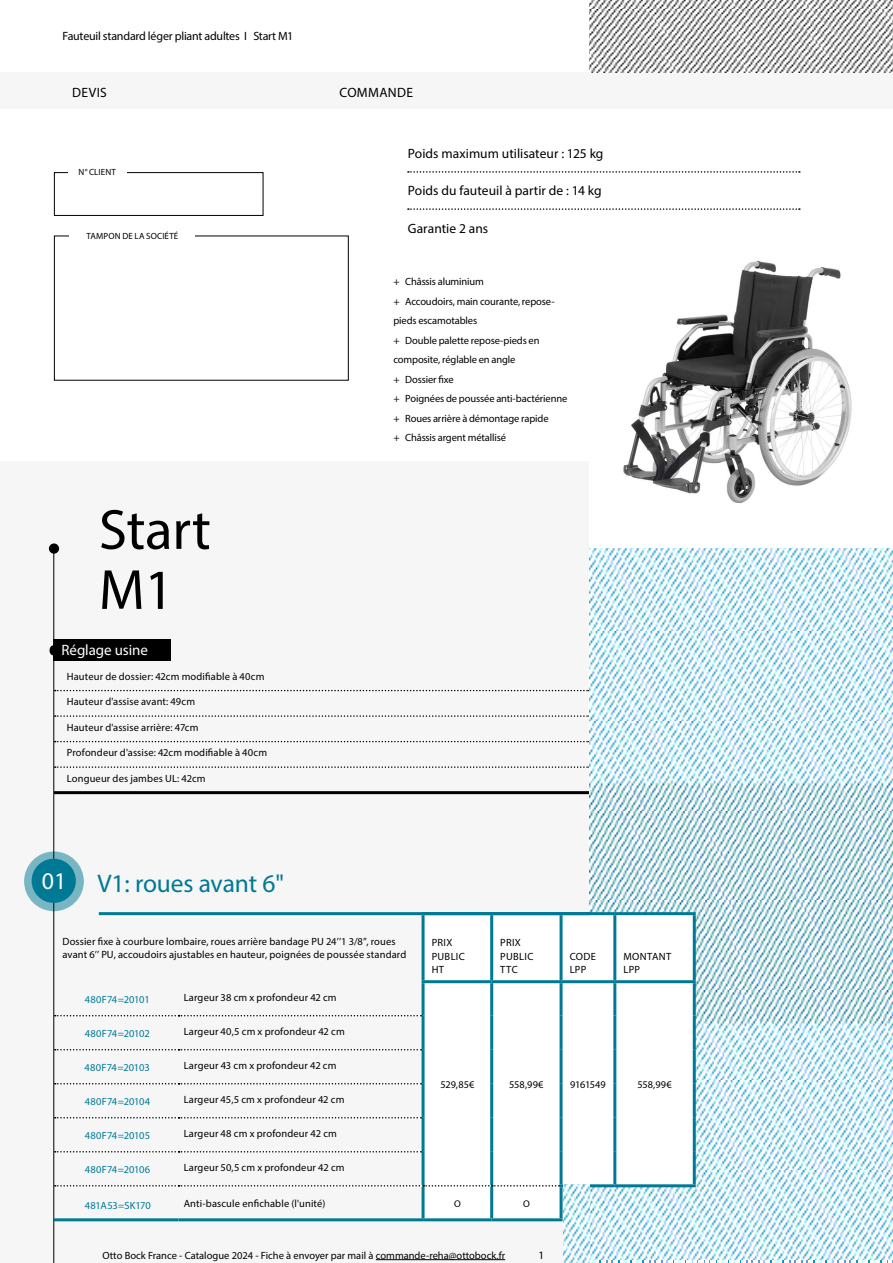
<style>
.page{position:relative;width:893px;height:1263px;background:#fff}
.page>*{position:absolute;margin:0;border:0;box-sizing:border-box;transform-origin:0 0}
.t1{font:57px/60px "Myriad Pro";letter-spacing:-.005em;color:#000}
.t2{font:25.5px "Myriad Pro";letter-spacing:-.005em;color:#007995}
.t3{font:24px "Myriad Pro";color:#fff}
.t4{font:15px "Myriad Pro";letter-spacing:-.005em;color:#fff}
.t5{font:13.5px "Myriad Pro";color:#000}
.t6{font:13.5px "Myriad Pro";letter-spacing:.025em;color:#000}
.t7{font:12px "Myriad Pro";letter-spacing:-.02em;color:#000}
.t8{font:11.25px "Myriad Pro";color:#000}
.t9{font:10.5px/13.5px "Myriad Pro";letter-spacing:.01em;color:#000}
.t10{font:10.5px/19.5px "Myriad Pro";letter-spacing:-.01em;color:#000}
.t11{font:10.5px "Myriad Pro";color:#007995}
.t12{font:10.5px/13.5px "Myriad Pro";letter-spacing:.03em;color:#000}
.t13{font:10.5px/13.5px "Myriad Pro";letter-spacing:.035em;color:#000}
.t14{font:10.35px "Myriad Pro";letter-spacing:-.005em;color:#000}
.t15{font:10.35px "Myriad Pro";letter-spacing:-.03em;color:#000}
.t16{font:9.75px "Myriad Pro";color:#000}
.t17{font:9px "Myriad Pro";letter-spacing:.015em;color:#000}
</style>
<div class="page">
<div style="left:0;top:461px;width:893px;height:802px;background:#f6f6f6"></div>
<svg style="left:55px;top:690px;width:535px;height:1px"></svg>
<svg style="left:55px;top:715px;width:534px;height:2px"></svg>
<svg style="left:55px;top:741px;width:535px;height:1px"></svg>
<svg style="left:55px;top:766px;width:535px;height:2px"></svg>
<hr style="left:54px;top:791px;width:536px;height:3px;background:#000">
<div style="left:53px;top:639px;width:118px;height:21px;background:#000"></div>
<div style="left:50px;top:645px;width:6px;height:10px;background:#000;border-radius:50%"></div>
<hr style="left:376px;top:1259px;width:129px;height:1px;background:#000">
<svg style="left:24px;top:851px;width:60px;height:60px"></svg>
<hr style="left:53px;top:547px;width:1px;height:716px;background:#000">
<div style="left:0;top:72px;width:893px;height:37px;background:#f6f6f6"></div>
<div style="left:32px;top:859px;width:44px;height:44px;background:#007995;border-radius:50%"></div>
<div style="left:590px;top:171px;width:303px;height:378px;background:#fff"></div>
<img style="left:623px;top:260px;width:229px;height:243px">
<img style="left:590px;top:0;width:303px;height:72px">
<img style="left:590px;top:549px;width:303px;height:713px">
<div style="left:54px;top:172px;width:209px;height:44px;border:1px solid #000"></div>
<div style="left:68px;top:163px;width:59px;height:18px;background:#fff"></div>
<div style="left:54px;top:236px;width:295px;height:145px;border:1px solid #000"></div>
<div style="left:70px;top:225px;width:125px;height:21px;background:#fff"></div>
<svg style="left:408px;top:171px;width:392px;height:2px"></svg>
<svg style="left:408px;top:208px;width:392px;height:2px"></svg>
<div style="left:425px;top:915px;width:268px;height:65px;background:#fff"></div>
<div style="left:425px;top:983px;width:268px;height:202px;background:#fff"></div>
<svg style="left:55px;top:1015px;width:367px;height:1px"></svg>
<svg style="left:55px;top:1049px;width:367px;height:1px"></svg>
<svg style="left:55px;top:1083px;width:367px;height:1px"></svg>
<svg style="left:55px;top:1117px;width:367px;height:1px"></svg>
<svg style="left:55px;top:1151px;width:367px;height:1px"></svg>
<hr style="left:561px;top:912px;width:54px;height:3px;background:#007995">
<hr style="left:615px;top:912px;width:81px;height:3px;background:#007995">
<hr style="left:423px;top:1218px;width:69px;height:3px;background:#007995">
<hr style="left:492px;top:1218px;width:71px;height:3px;background:#007995">
<hr style="left:422px;top:915px;width:3px;height:65px;background:#007995">
<hr style="left:490px;top:915px;width:3px;height:65px;background:#007995">
<hr style="left:560px;top:915px;width:3px;height:65px;background:#007995">
<hr style="left:613px;top:915px;width:3px;height:65px;background:#007995">
<hr style="left:693px;top:915px;width:3px;height:65px;background:#007995">
<hr style="left:422px;top:983px;width:3px;height:33px;background:#007995">
<hr style="left:490px;top:983px;width:3px;height:33px;background:#007995">
<hr style="left:560px;top:983px;width:3px;height:33px;background:#007995">
<hr style="left:613px;top:983px;width:3px;height:33px;background:#007995">
<hr style="left:693px;top:983px;width:3px;height:33px;background:#007995">
<hr style="left:422px;top:1016px;width:3px;height:34px;background:#007995">
<hr style="left:490px;top:1016px;width:3px;height:34px;background:#007995">
<hr style="left:560px;top:1016px;width:3px;height:34px;background:#007995">
<hr style="left:613px;top:1016px;width:3px;height:34px;background:#007995">
<hr style="left:693px;top:1016px;width:3px;height:34px;background:#007995">
<hr style="left:422px;top:1050px;width:3px;height:34px;background:#007995">
<hr style="left:490px;top:1050px;width:3px;height:34px;background:#007995">
<hr style="left:560px;top:1050px;width:3px;height:34px;background:#007995">
<hr style="left:613px;top:1050px;width:3px;height:34px;background:#007995">
<hr style="left:693px;top:1050px;width:3px;height:34px;background:#007995">
<hr style="left:422px;top:1084px;width:3px;height:34px;background:#007995">
<hr style="left:490px;top:1084px;width:3px;height:34px;background:#007995">
<hr style="left:560px;top:1084px;width:3px;height:34px;background:#007995">
<hr style="left:613px;top:1084px;width:3px;height:34px;background:#007995">
<hr style="left:693px;top:1084px;width:3px;height:34px;background:#007995">
<hr style="left:422px;top:1118px;width:3px;height:34px;background:#007995">
<hr style="left:490px;top:1118px;width:3px;height:34px;background:#007995">
<hr style="left:560px;top:1118px;width:3px;height:34px;background:#007995">
<hr style="left:613px;top:1118px;width:3px;height:34px;background:#007995">
<hr style="left:693px;top:1118px;width:3px;height:34px;background:#007995">
<hr style="left:422px;top:1152px;width:3px;height:33px;background:#007995">
<hr style="left:490px;top:1152px;width:3px;height:33px;background:#007995">
<hr style="left:560px;top:1152px;width:3px;height:32px;background:#007995">
<hr style="left:613px;top:1152px;width:3px;height:32px;background:#007995">
<hr style="left:693px;top:1152px;width:3px;height:32px;background:#007995">
<hr style="left:560px;top:1187px;width:3px;height:31px;background:#007995">
<hr style="left:422px;top:980px;width:70px;height:3px;background:#007995">
<hr style="left:492px;top:980px;width:69px;height:3px;background:#007995">
<hr style="left:561px;top:980px;width:54px;height:3px;background:#007995">
<hr style="left:615px;top:980px;width:81px;height:3px;background:#007995">
<hr style="left:54px;top:1218px;width:125px;height:3px;background:#007995">
<hr style="left:179px;top:1218px;width:244px;height:3px;background:#007995">
<svg style="left:55px;top:1185px;width:506px;height:35px"></svg>
<hr style="left:560px;top:1184px;width:55px;height:3px;background:#007995">
<hr style="left:615px;top:1184px;width:81px;height:3px;background:#007995">
<div style="left:49px;top:543px;width:10px;height:11px;background:#000;border-radius:50%"></div>
<hr style="left:99px;top:912px;width:491px;height:3px;background:#007995">
<img style="left:563px;top:1184px;width:27px;height:79px">
<p class="t7" style="left:63px;top:29px;width:232px">Fauteuil standard léger pliant adultes I Start M1</p>
<p class="t5" style="left:72px;top:84px;width:36px">DEVIS</p>
<p class="t6" style="left:340px;top:84px;width:75px">COMMANDE</p>
<p class="t17" style="left:79px;top:167px;width:39px">N° CLIENT</p>
<p class="t17" style="left:86px;top:230px;width:93px">TAMPON DE LA SOCIÉTÉ</p>
<h1 class="t1" style="left:99px;top:499px;width:114px">Start<br>M1</h1>
<h3 class="t4" style="left:62px;top:641px;width:88px">Réglage usine</h3>
<p class="t9" style="left:67px;top:669px;width:199px">Hauteur de dossier: 42cm modifiable à 40cm</p>
<p class="t9" style="left:67px;top:695px;width:130px">Hauteur d'assise avant: 49cm</p>
<p class="t9" style="left:67px;top:720px;width:133px">Hauteur d'assise arrière: 47cm</p>
<p class="t9" style="left:67px;top:746px;width:202px">Profondeur d'assise: 42cm modifiable à 40cm</p>
<p class="t9" style="left:67px;top:771px;width:140px">Longueur des jambes UL: 42cm</p>
<h3 class="t3" style="left:42px;top:866px;width:26px">01</h3>
<h2 class="t2" style="left:98px;top:867px;width:188px">V1: roues avant 6"</h2>
<p class="t5" style="left:408px;top:145px;width:197px">Poids maximum utilisateur : 125 kg</p>
<p class="t5" style="left:408px;top:182px;width:195px">Poids du fauteuil à partir de : 14 kg</p>
<p class="t5" style="left:408px;top:220px;width:82px">Garantie 2 ans</p>
<p class="t10" style="left:393px;top:272px;width:176px">+ Châssis aluminium<br>+ Accoudoirs, main courante, repose&shy;pieds escamotables<br>+ Double palette repose-pieds en composite, réglable en angle<br>+ Dossier fixe<br>+ Poignées de poussée anti-bactérienne + Roues arrière à démontage rapide<br>+ Châssis argent métallisé</p>
<p class="t9" style="left:62px;top:934px;width:345px">Dossier fixe à courbure lombaire, roues arrière bandage PU 24’’1 3/8”, roues avant 6’’ PU, accoudoirs ajustables en hauteur, poignées de poussée standard</p>
<p class="t13" style="left:432px;top:936px;width:35px">PRIX<br>PUBLIC<br>HT</p>
<p class="t12" style="left:500px;top:936px;width:35px">PRIX<br>PUBLIC<br>TTC</p>
<p class="t11" style="left:85px;top:993px;width:66px">480F74=20101</p>
<p class="t9" style="left:184px;top:990px;width:154px">Largeur 38 cm x profondeur 42 cm</p>
<p class="t9" style="left:570px;top:949px;width:28px">CODE<br>LPP</p>
<p class="t12" style="left:623px;top:949px;width:49px">MONTANT<br>LPP</p>
<p class="t11" style="left:85px;top:1027px;width:67px">480F74=20102</p>
<p class="t9" style="left:184px;top:1024px;width:163px">Largeur 40,5 cm x profondeur 42 cm</p>
<p class="t11" style="left:85px;top:1061px;width:67px">480F74=20103</p>
<p class="t9" style="left:184px;top:1058px;width:154px">Largeur 43 cm x profondeur 42 cm</p>
<p class="t11" style="left:85px;top:1095px;width:67px">480F74=20104</p>
<p class="t9" style="left:184px;top:1092px;width:162px">Largeur 45,5 cm x profondeur 42 cm</p>
<p class="t11" style="left:85px;top:1129px;width:67px">480F74=20105</p>
<p class="t9" style="left:184px;top:1126px;width:155px">Largeur 48 cm x profondeur 42 cm</p>
<p class="t11" style="left:85px;top:1163px;width:67px">480F74=20106</p>
<p class="t9" style="left:184px;top:1160px;width:162px">Largeur 50,5 cm x profondeur 42 cm</p>
<p class="t11" style="left:85px;top:1199px;width:68px">481A53=SK170</p>
<p class="t9" style="left:184px;top:1197px;width:143px">Anti-bascule enfichable (l'unité)</p>
<p class="t16" style="left:454px;top:1198px;width:8px">O</p>
<p class="t16" style="left:523px;top:1198px;width:8px">O</p>
<p class="t14" style="left:440px;top:1078px;width:36px">529,85€</p>
<p class="t14" style="left:509px;top:1078px;width:36px">558,99€</p>
<p class="t15" style="left:570px;top:1078px;width:37px">9161549</p>
<p class="t14" style="left:637px;top:1078px;width:36px">558,99€</p>
<p class="t9" style="left:102px;top:1248px;width:404px">Otto Bock France - Catalogue 2024 - Fiche à envoyer par mail à commande-reha@ottobock.fr</p>
<p class="t8" style="left:539px;top:1248px;width:7px">1</p>
</div>
